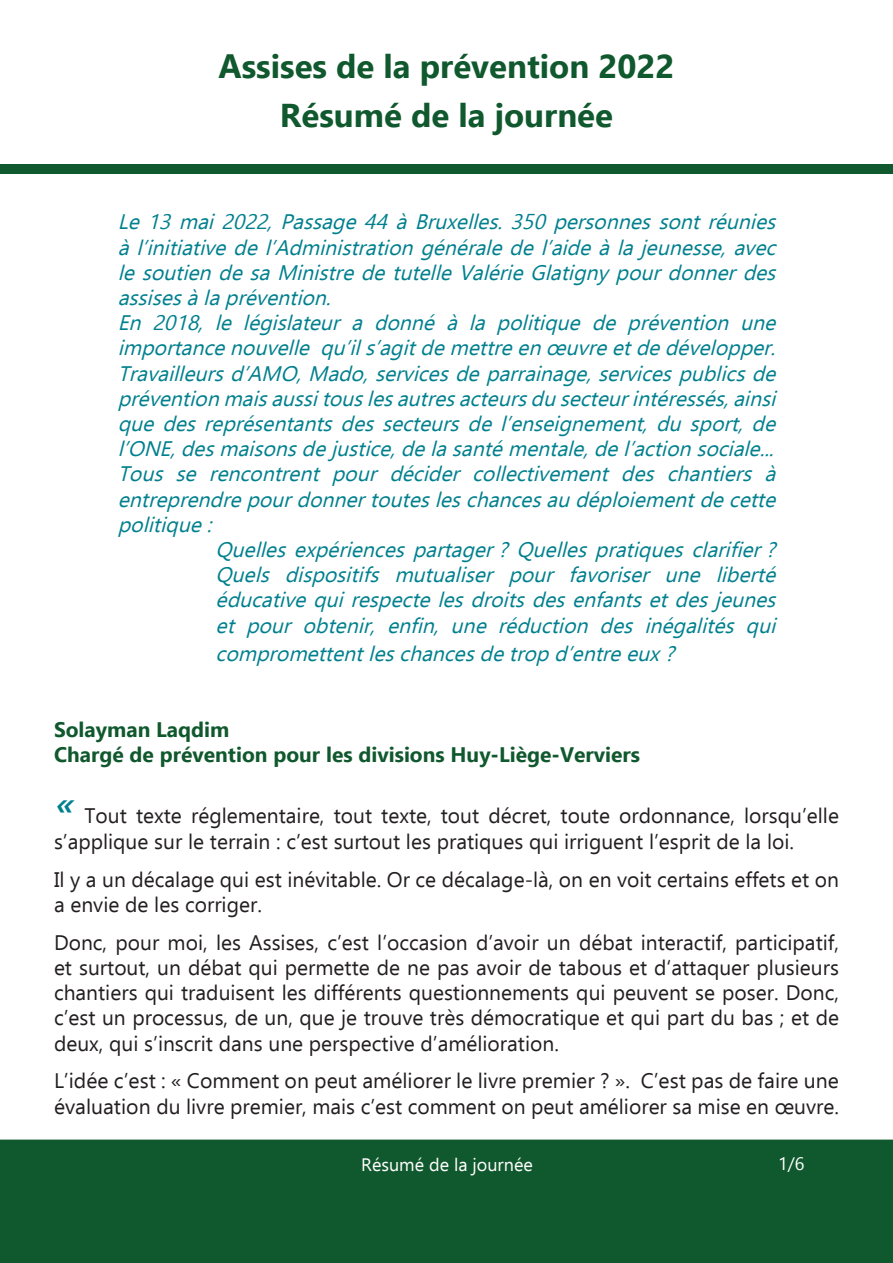
<style>
.page{position:relative;width:893px;height:1263px;background:#fff}
.page>*{position:absolute;margin:0;border:0;box-sizing:border-box;transform-origin:0 0}
.titre_principal{font:700 33px "Ebrima";color:#10582d}
.presentation{font:italic 21px/25.2px "Ebrima";color:#00808e;text-align:justify}
.paragraphe_normal{font:21px/25.2px "Ebrima";color:#231f20}
.nom_intervenant{font:700 21px/25.2px "Ebrima";color:#10582d}
.t1{font:18px "Ebrima";color:#fff}
</style>
<div class="page">
<div style="left:0;top:1139px;width:893px;height:124px;background:#10582d"></div>
<div style="left:0;top:164px;width:893px;height:10px;background:#10582d"></div>
<p class="titre_principal" style="left:219px;top:41px;width:457px">Assises de la prévention 2022</p>
<p class="titre_principal" style="left:280px;top:89px;width:335px">Résumé de la journée</p>
<p class="presentation" style="left:118px;top:209px;width:666px">Le13mai2022,Passage44àBruxelles.350personnessontréunies àl’initiativedel’Administrationgénéraledel’aideàlajeunesse,avec lesoutiendesaMinistredetutelleValérieGlatignypourdonnerdes assisesàlaprévention.</p>
<p class="presentation" style="left:118px;top:309px;width:666px">En 2018, le législateur a donné à la politique de prévention une importancenouvelle qu’ils’agitdemettreenœuvreetdedévelopper.<br>Travailleursd’AMO,Mado,servicesdeparrainage,servicespublicsde préventionmaisaussitouslesautresacteursdusecteurintéressés,ainsi que des représentants des secteurs de l’enseignement, du sport, de l’ONE,desmaisonsdejustice,delasantémentale,del’actionsociale...</p>
<p class="presentation" style="left:118px;top:461px;width:666px">Tous se rencontrent pour décider collectivement des chantiers à entreprendrepourdonnertoutesleschancesaudéploiementdecette politique :</p>
<p class="presentation" style="left:216px;top:536px;width:569px">Quelles expériences partager ? Quelles pratiques clarifier ?<br>Quels dispositifs mutualiser pour favoriser une liberté éducativequirespectelesdroitsdesenfantsetdesjeunes et pour obtenir, enfin, une réduction des inégalités qui</p>
<p class="presentation" style="left:216px;top:641px;width:468px">compromettentleschancesdetropd’entreeux ?</p>
<p class="nom_intervenant" style="left:54px;top:716px;width:588px">Solayman Laqdim<br>Chargé de prévention pour les divisions Huy-Liège-Verviers</p>
<p class="paragraphe_normal" style="left:54px;top:803px;width:786px"><sup>«</sup>Tout texte réglementaire, tout texte, tout décret, toute ordonnance, lorsqu’elle s’applique sur le terrain : c’est surtout les pratiques qui irriguent l’esprit de la loi.</p>
<p class="paragraphe_normal" style="left:54px;top:866px;width:786px">Il y a un décalage qui est inévitable. Or ce décalage-là, on en voit certains effets et on a envie de les corriger.</p>
<p class="paragraphe_normal" style="left:54px;top:929px;width:786px;text-align:justify">Donc, pour moi, les Assises, c’est l’occasion d’avoir un débat interactif, participatif, et surtout, un débat qui permette de ne pas avoir de tabous et d‘attaquer plusieurs chantiers qui traduisent les différents questionnements qui peuvent se poser. Donc, c’est un processus, de un, que je trouve très démocratique et qui part du bas ; et de deux, qui s’inscrit dans une perspective d’amélioration.</p>
<p class="paragraphe_normal" style="left:54px;top:1068px;width:786px">L’idée c’est : « Comment on peut améliorer le livre premier ? ». C’est pas de faire une évaluation du livre premier, mais c’est comment on peut améliorer sa mise en œuvre.</p>
<p class="t1" style="left:361px;top:1151px;width:173px">Résumé de la journée</p>
<p class="t1" style="left:778px;top:1150px;width:28px">1/6</p>
</div>
